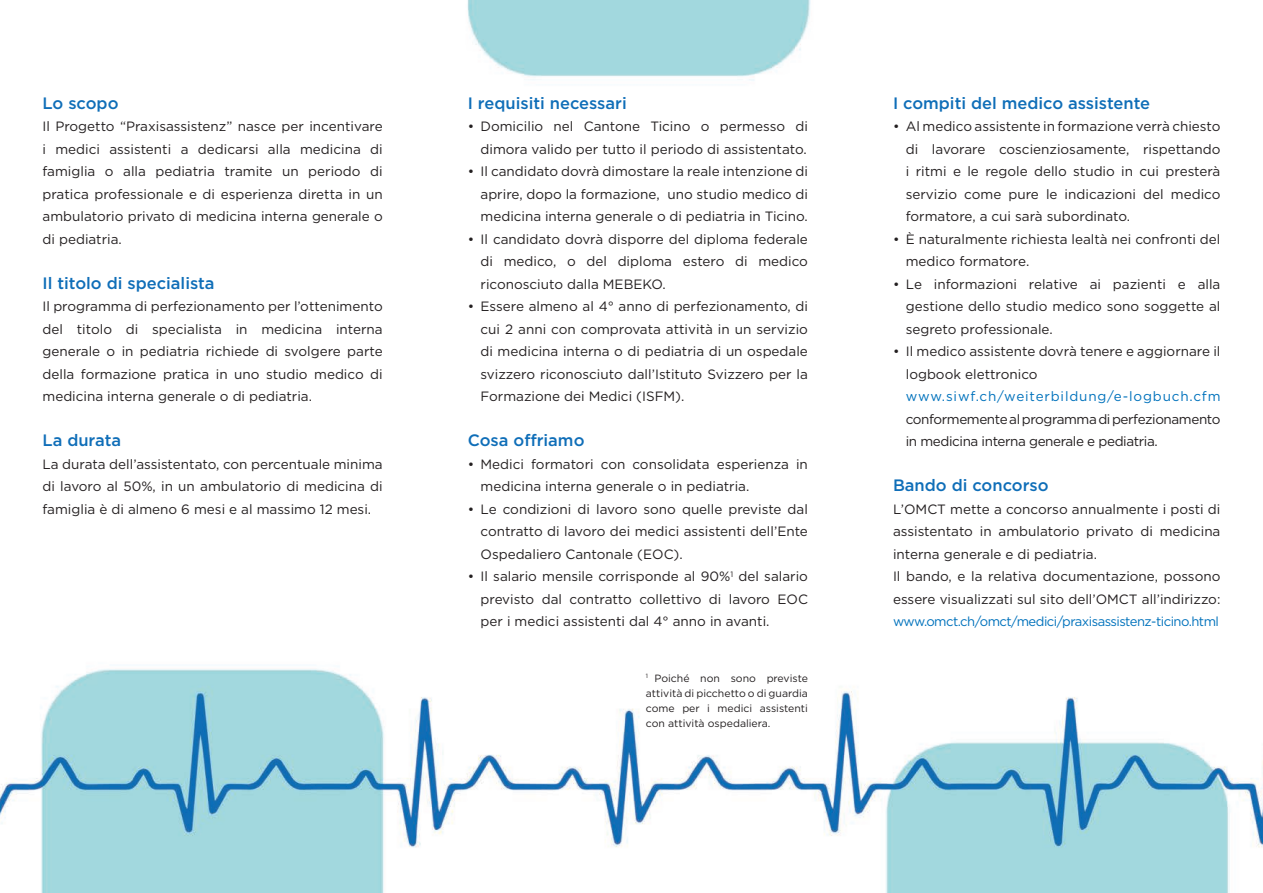
<style>
.page{position:relative;width:1263px;height:893px;background:#fff}
.page>*{position:absolute;margin:0;border:0;box-sizing:border-box;transform-origin:0 0}
.t1{font:500 16.5px "Gotham";color:#0f6eb8}
.t2{font:13.5px/22.5px "Gotham";color:#231f20;text-align:justify}
.t3{font:13.05px "Gotham";letter-spacing:-.04em;color:#0072bc}
.t4{font:10.5px/15px "Gotham";color:#231f20;text-align:justify}
.s1{color:#0072bc}
</style>
<div class="page">
<img style="left:0;top:0;width:1263px;height:893px">
<div style="left:886px;top:387px;width:14px;height:13px;background:#fff"></div>
<p class="t1" style="left:43px;top:93px;width:77px">Lo scopo</p>
<p class="t2" style="left:43px;top:115px;width:342px">Il Progetto “Praxisassistenz” nasce per incentivare i medici assistenti a dedicarsi alla medicina di famiglia o alla pediatria tramite un periodo di pratica professionale e di esperienza diretta in un ambulatorio privato di medicina interna generale o di pediatria.</p>
<p class="t1" style="left:43px;top:273px;width:174px">Il titolo di specialista</p>
<p class="t2" style="left:43px;top:295px;width:342px">Il programma di perfezionamento per l’ottenimento del titolo di specialista in medicina interna generale o in pediatria richiede di svolgere parte della formazione pratica in uno studio medico di medicina interna generale o di pediatria.</p>
<p class="t1" style="left:43px;top:431px;width:80px">La durata</p>
<p class="t2" style="left:43px;top:452px;width:342px">La durata dell’assistentato, con percentuale minima di lavoro al 50%, in un ambulatorio di medicina di famiglia è di almeno 6 mesi e al massimo 12 mesi.</p>
<p class="t1" style="left:468px;top:93px;width:160px">I requisiti necessari</p>
<p class="t2" style="left:468px;top:115px;width:342px;text-align:right">• Domicilio nel Cantone Ticino o permesso di dimora valido per tutto il periodo di assistentato.</p>
<p class="t2" style="left:480px;top:160px;width:329px;text-indent:-13px">• Il candidato dovrà dimostare la reale intenzione di aprire, dopo la formazione, uno studio medico di medicina interna generale o di pediatria in Ticino.</p>
<p class="t2" style="left:480px;top:227px;width:329px;text-indent:-13px">• Il candidato dovrà disporre del diploma federale di medico, o del diploma estero di medico riconosciuto dalla MEBEKO.</p>
<p class="t2" style="left:480px;top:295px;width:329px;text-indent:-13px">• Essere almeno al 4° anno di perfezionamento, di cui 2 anni con comprovata attività in un servizio di medicina interna o di pediatria di un ospedale svizzero riconosciuto dall’Istituto Svizzero per la Formazione dei Medici (ISFM).</p>
<p class="t1" style="left:468px;top:431px;width:118px">Cosa offriamo</p>
<p class="t2" style="left:480px;top:452px;width:329px;text-indent:-13px">• Medici formatori con consolidata esperienza in medicina interna generale o in pediatria.</p>
<p class="t2" style="left:480px;top:497px;width:329px;text-indent:-13px">• Le condizioni di lavoro sono quelle previste dal contratto di lavoro dei medici assistenti dell’Ente Ospedaliero Cantonale (EOC).</p>
<p class="t2" style="left:480px;top:565px;width:329px;text-indent:-13px">• Il salario mensile corrisponde al 90%<sup>1</sup> del salario previsto dal contratto collettivo di lavoro EOC per i medici assistenti dal 4° anno in avanti.</p>
<p class="t4" style="left:646px;top:670px;width:164px"><sup>1</sup> Poiché non sono previste attività di picchetto o di guardia come per i medici assistenti con attività ospedaliera.</p>
<p class="t1" style="left:893px;top:93px;width:259px">I compiti del medico assistente</p>
<p class="t2" style="left:906px;top:115px;width:316px;text-indent:-13px">• Al medico assistente in formazione verrà chiesto di lavorare coscienziosamente, rispettando i ritmi e le regole dello studio in cui presterà servizio come pure le indicazioni del medico formatore, a cui sarà subordinato.</p>
<p class="t2" style="left:906px;top:227px;width:316px;text-indent:-13px">• È naturalmente richiesta lealtà nei confronti del medico formatore.</p>
<p class="t2" style="left:906px;top:272px;width:316px;text-indent:-13px">• Le informazioni relative ai pazienti e alla gestione dello studio medico sono soggette al segreto professionale.</p>
<p class="t2" style="left:906px;top:340px;width:316px;text-indent:-13px">• Il medico assistente dovrà tenere e aggiornare il logbook elettronico</p>
<p class="t2" style="left:906px;top:385px;width:316px;text-indent:-13px"><span class="s1">• www.siwf.ch/weiterbildung/e-logbuch.cfm </span>conformemente al programma di perfezionamento in medicina interna generale e pediatria.</p>
<p class="t1" style="left:893px;top:476px;width:157px">Bando di concorso</p>
<p class="t2" style="left:893px;top:497px;width:329px">L’OMCT mette a concorso annualmente i posti di assistentato in ambulatorio privato di medicina interna generale e di pediatria.</p>
<p class="t2" style="left:893px;top:565px;width:329px">Il bando, e la relativa documentazione, possono essere visualizzati sul sito dell’OMCT all’indirizzo:</p>
<p class="t3" style="left:893px;top:613px;width:327px">www.omct.ch/omct/medici/praxisassistenz-ticino.html</p>
</div>
